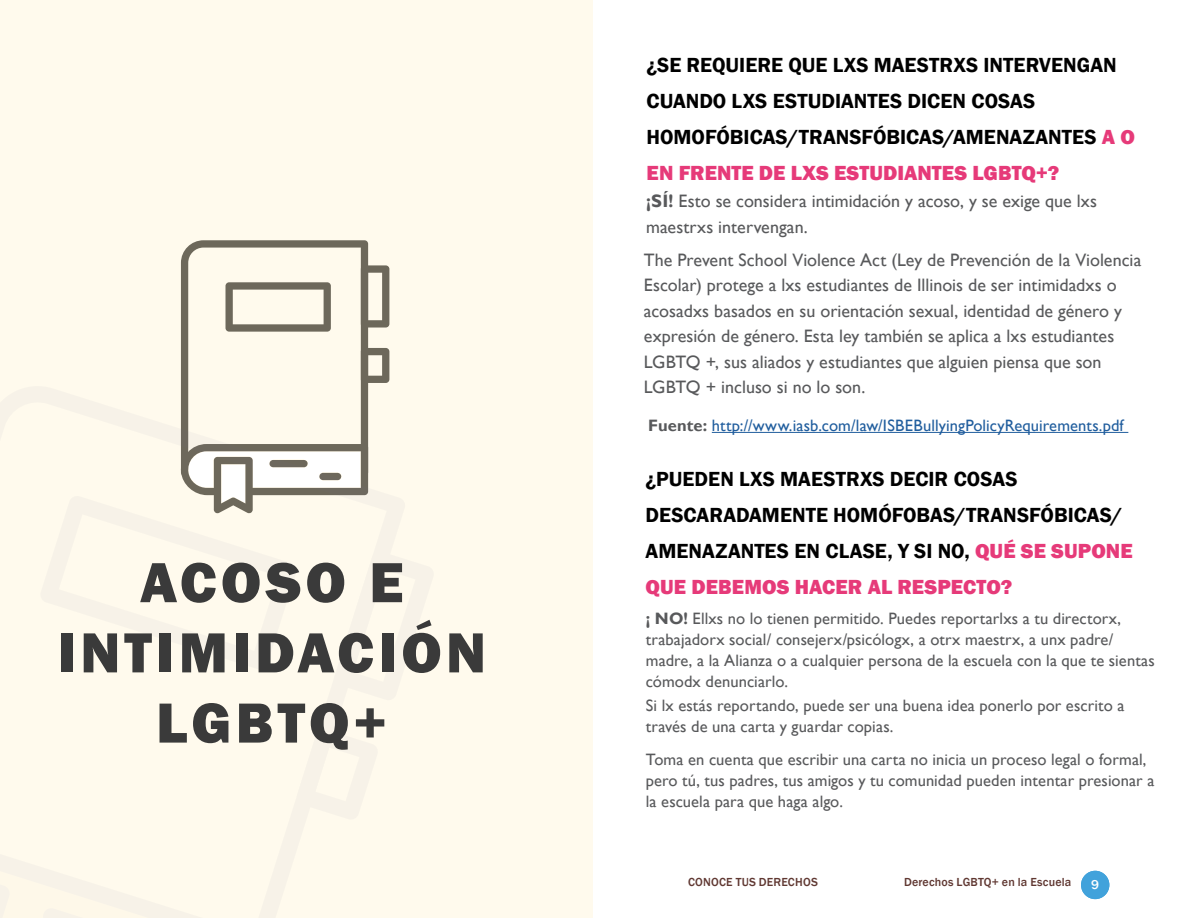
<style>
.page{position:relative;width:1188px;height:918px;background:#fff}
.page>*{position:absolute;margin:0;border:0;box-sizing:border-box;transform-origin:0 0}
.t1{font:800 58.5px/70.2px "Franklin Gothic";letter-spacing:.07em;color:#3a3a3a;text-align:center}
.t2{font:600 21px/36px "Franklin Gothic";color:#000}
.t3{font:18px/25.5px "Gill Sans";color:#58595b}
.t4{font:16.5px/21px "Gill Sans";letter-spacing:.005em;color:#58595b}
.t5{font:16.5px "Gill Sans";letter-spacing:.005em;color:#215e9e}
.t6{font:500 13.5px "Franklin Gothic";color:#fff}
.t7{font:500 12px "Franklin Gothic";letter-spacing:.015em;color:#603832}
.s1{font-weight:800;color:#e63a79}
.s2{font-weight:700}
.s3{font-weight:700;color:#58595b}
</style>
<div class="page">
<div style="left:1081px;top:871px;width:28px;height:28px;background:#41a2db;border-radius:50%"></div>
<div style="left:0;top:0;width:593px;height:918px;background:#fffaed"></div>
<svg style="left:181px;top:240px;width:187px;height:204px"></svg>
<svg style="left:361px;top:265px;width:28px;height:63px"></svg>
<svg style="left:361px;top:348px;width:28px;height:35px"></svg>
<svg style="left:226px;top:282px;width:105px;height:50px"></svg>
<svg style="left:180px;top:444px;width:188px;height:69px"></svg>
<hr style="left:712px;top:432px;width:416px;height:1px;background:#215e9e">
<h1 class="t1" style="left:57px;top:547px;width:430px">ACOSO E<br>INTIMIDACIÓN<br>LGBTQ+</h1>
<p class="t2" style="left:647px;top:47px;width:490px">¿SE REQUIERE QUE LXS MAESTRXS INTERVENGAN CUANDO LXS ESTUDIANTES DICEN COSAS HOMOFÓBICAS/TRANSFÓBICAS/AMENAZANTES <span class="s1">A O EN FRENTE DE LXS ESTUDIANTES LGBTQ+?</span></p>
<p class="t3" style="left:646px;top:189px;width:452px"><span class="s2">¡SÍ!</span> Esto se considera intimidación y acoso, y se exige que lxs maestrxs intervengan.</p>
<p class="t3" style="left:644px;top:247px;width:499px">The Prevent School Violence Act (Ley de Prevención de la Violencia Escolar) protege a lxs estudiantes de Illinois de ser intimidadxs o acosadxs basados en su orientación sexual, identidad de género y expresión de género. Esta ley también se aplica a lxs estudiantes LGBTQ +, sus aliados y estudiantes que alguien piensa que son LGBTQ + incluso si no lo son.</p>
<p class="t5" style="left:648px;top:416px;width:477px"><span class="s3">Fuente:</span> http://www.iasb.com/law/ISBEBullyingPolicyRequirements.pdf</p>
<p class="t2" style="left:646px;top:461px;width:489px">¿PUEDEN LXS MAESTRXS DECIR COSAS DESCARADAMENTE HOMÓFOBAS/TRANSFÓBICAS/ AMENAZANTES EN CLASE, Y SI NO, <span class="s1">QUÉ SE SUPONE QUE DEBEMOS HACER AL RESPECTO?</span></p>
<p class="t4" style="left:646px;top:608px;width:511px"><span class="s2">¡ NO!</span> Ellxs no lo tienen permitido. Puedes reportarlxs a tu directorx, trabajadorx social/ consejerx/psicólogx, a otrx maestrx, a unx padre/ madre, a la Alianza o a cualquier persona de la escuela con la que te sientas cómodx denunciarlo.</p>
<p class="t4" style="left:646px;top:695px;width:480px">Si lx estás reportando, puede ser una buena idea ponerlo por escrito a través de una carta y guardar copias.</p>
<p class="t4" style="left:646px;top:749px;width:510px">Toma en cuenta que escribir una carta no inicia un proceso legal o formal, pero tú, tus padres, tus amigos y tu comunidad pueden intentar presionar a la escuela para que haga algo.</p>
<p class="t7" style="left:688px;top:874px;width:131px">CONOCE TUS DERECHOS</p>
<p class="t7" style="left:904px;top:874px;width:169px">Derechos LGBTQ+ en la Escuela</p>
<p class="t6" style="left:1091px;top:876px;width:9px">9</p>
</div>
